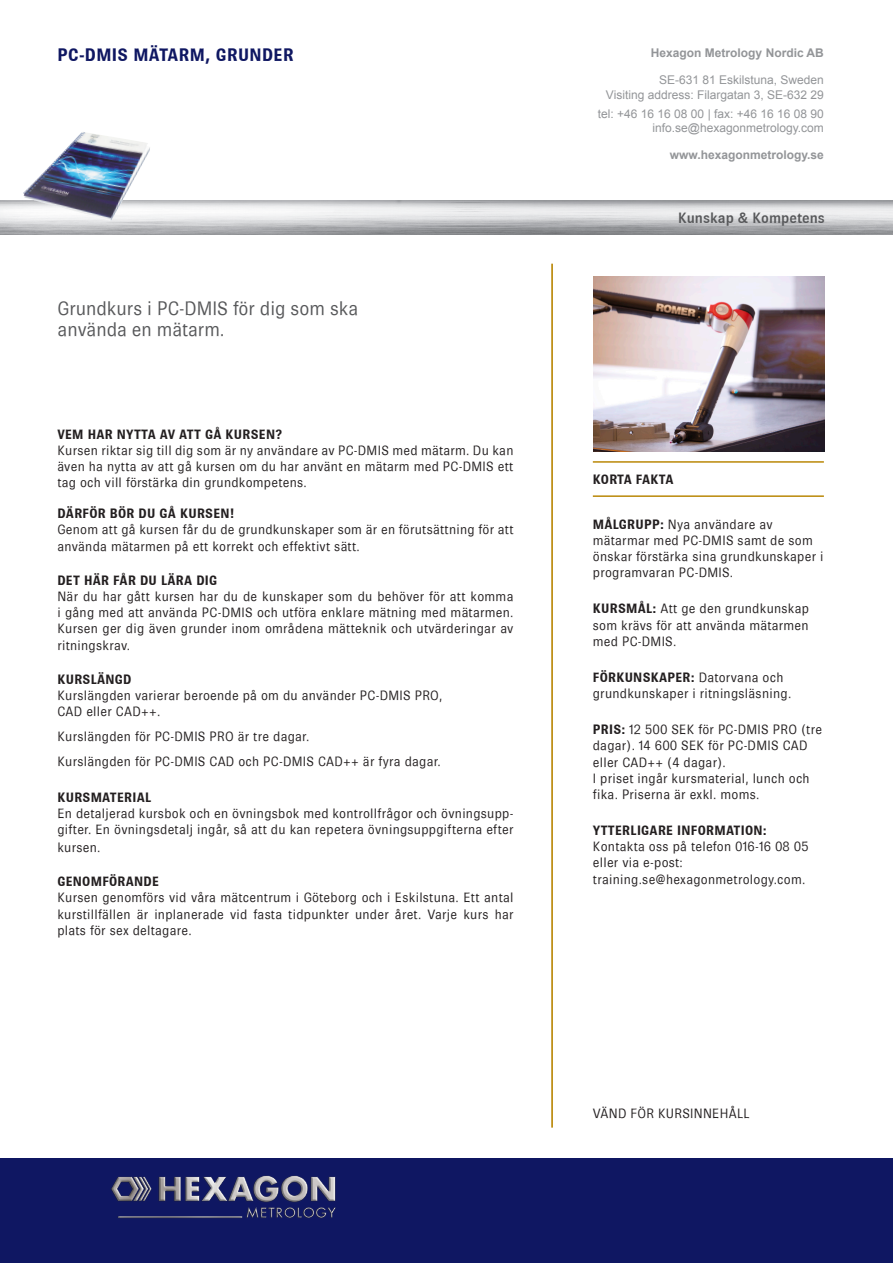
<style>
.page{position:relative;width:893px;height:1263px;background:#fff}
.page>*{position:absolute;margin:0;border:0;box-sizing:border-box;transform-origin:0 0}
.t1{font:300 19.5px/21px "Brown";color:#57585a}
.t2{font:700 18px "Brown";letter-spacing:.02em;color:#0f1762}
.t3{font:500 15px "Brown";color:#57585a}
.t4{font:300 13.5px/16.2px "Brown";letter-spacing:.02em;color:#231f20}
.t5{font:700 13.5px "Brown";letter-spacing:.02em;color:#231f20}
.t6{font:700 13.5px "Brown";color:#231f20}
.t7{font:12px "Arial";color:#939598}
.t8{font:700 12px "Arial";color:#939598}
.s1{font-weight:700}
</style>
<div class="page">
<img style="left:0;top:201px;width:893px;height:34px">
<div style="left:0;top:1159px;width:893px;height:104px;background:#0f1762"></div>
<hr style="left:551px;top:264px;width:2px;height:863px;background:#ba8808">
<hr style="left:593px;top:461px;width:231px;height:2px;background:#ba8808">
<hr style="left:593px;top:495px;width:231px;height:2px;background:#ba8808">
<img style="left:56px;top:132px;width:26px;height:27px">
<img style="left:111px;top:1175px;width:225px;height:43px">
<img style="left:593px;top:276px;width:231px;height:176px">
<p class="t2" style="left:58px;top:45px;width:238px">PC-DMIS MÄTARM, GRUNDER</p>
<p class="t1" style="left:58px;top:298px;width:302px">Grundkurs i PC-DMIS för dig som ska använda en mätarm.</p>
<p class="t5" style="left:57px;top:427px;width:226px">VEM HAR NYTTA AV ATT GÅ KURSEN?</p>
<p class="t4" style="left:57px;top:442px;width:458px;text-align:justify">Kursen riktar sig till dig som är ny användare av PC-DMIS med mätarm. Du kan även ha nytta av att gå kursen om du har använt en mätarm med PC-DMIS ett tag och vill förstärka din grundkompetens.</p>
<p class="t5" style="left:57px;top:506px;width:179px">DÄRFÖR BÖR DU GÅ KURSEN!</p>
<p class="t4" style="left:57px;top:522px;width:458px">Genom att gå kursen får du de grundkunskaper som är en förutsättning för att använda mätarmen på ett korrekt och effektivt sätt.</p>
<p class="t5" style="left:57px;top:573px;width:161px">DET HÄR FÅR DU LÄRA DIG</p>
<p class="t4" style="left:57px;top:588px;width:458px;text-align:justify">När du har gått kursen har du de kunskaper som du behöver för att komma i gång med att använda PC-DMIS och utföra enklare mätning med mätarmen.<br>Kursen ger dig även grunder inom områdena mätteknik och utvärderingar av ritningskrav.</p>
<p class="t5" style="left:57px;top:672px;width:76px">KURSLÄNGD</p>
<p class="t4" style="left:57px;top:687px;width:387px">Kurslängden varierar beroende på om du använder PC-DMIS PRO,</p>
<p class="t4" style="left:57px;top:703px;width:104px">CAD eller CAD++.</p>
<p class="t4" style="left:57px;top:728px;width:253px">Kurslängden för PC-DMIS PRO är tre dagar.</p>
<p class="t4" style="left:57px;top:753px;width:385px">Kurslängden för PC-DMIS CAD och PC-DMIS CAD++ är fyra dagar.</p>
<p class="t5" style="left:57px;top:789px;width:96px">KURSMATERIAL</p>
<p class="t4" style="left:57px;top:805px;width:458px">En detaljerad kursbok och en övningsbok med kontrollfrågor och övningsupp&shy;gifter. En övningsdetalj ingår, så att du kan repetera övningsuppgifterna efter</p>
<p class="t4" style="left:57px;top:839px;width:45px">kursen.</p>
<p class="t5" style="left:57px;top:874px;width:103px">GENOMFÖRANDE</p>
<p class="t4" style="left:57px;top:890px;width:458px;text-align:justify">Kursen genomförs vid våra mätcentrum i Göteborg och i Eskilstuna. Ett antal kurstillfällen är inplanerade vid fasta tidpunkter under året. Varje kurs har plats för sex deltagare.</p>
<p class="t8" style="left:651px;top:45px;width:174px">Hexagon Metrology Nordic AB</p>
<p class="t7" style="left:659px;top:72px;width:166px">SE-631 81 Eskilstuna, Sweden</p>
<p class="t7" style="left:606px;top:87px;width:219px">Visiting address: Filargatan 3, SE-632 29</p>
<p class="t7" style="left:598px;top:105px;width:227px">tel: +46 16 16 08 00 | fax: +46 16 16 08 90</p>
<p class="t7" style="left:652px;top:120px;width:173px">info.se@hexagonmetrology.com</p>
<p class="t8" style="left:670px;top:147px;width:156px">www.hexagonmetrology.se</p>
<p class="t3" style="left:678px;top:209px;width:148px">Kunskap &amp; Kompetens</p>
<p class="t6" style="left:593px;top:472px;width:82px">KORTA FAKTA</p>
<p class="t4" style="left:593px;top:516px;width:232px"><span class="s1">MÅLGRUPP:</span> Nya användare av mätarmar med PC-DMIS samt de som önskar förstärka sina grundkunskaper i programvaran PC-DMIS.</p>
<p class="t4" style="left:593px;top:601px;width:218px;text-align:justify"><span class="s1">KURSMÅL:</span> Att ge den grundkunskap som krävs för att använda mätarmen med PC-DMIS.</p>
<p class="t4" style="left:593px;top:669px;width:200px"><span class="s1">FÖRKUNSKAPER:</span> Datorvana och grundkunskaper i ritningsläsning.</p>
<p class="t4" style="left:593px;top:721px;width:231px"><span class="s1">PRIS:</span> 12 500 SEK för PC-DMIS PRO (tre dagar). 14 600 SEK för PC-DMIS CAD eller CAD++ (4 dagar).</p>
<p class="t4" style="left:593px;top:770px;width:218px">I priset ingår kursmaterial, lunch och fika. Priserna är exkl. moms.</p>
<p class="t5" style="left:593px;top:823px;width:175px">YTTERLIGARE INFORMATION:</p>
<p class="t4" style="left:593px;top:838px;width:217px">Kontakta oss på telefon 016-16 08 05 eller via e-post:</p>
<p class="t4" style="left:593px;top:871px;width:214px">training.se@hexagonmetrology.com.</p>
<p class="t4" style="left:593px;top:1105px;width:158px">VÄND FÖR KURSINNEHÅLL</p>
</div>
